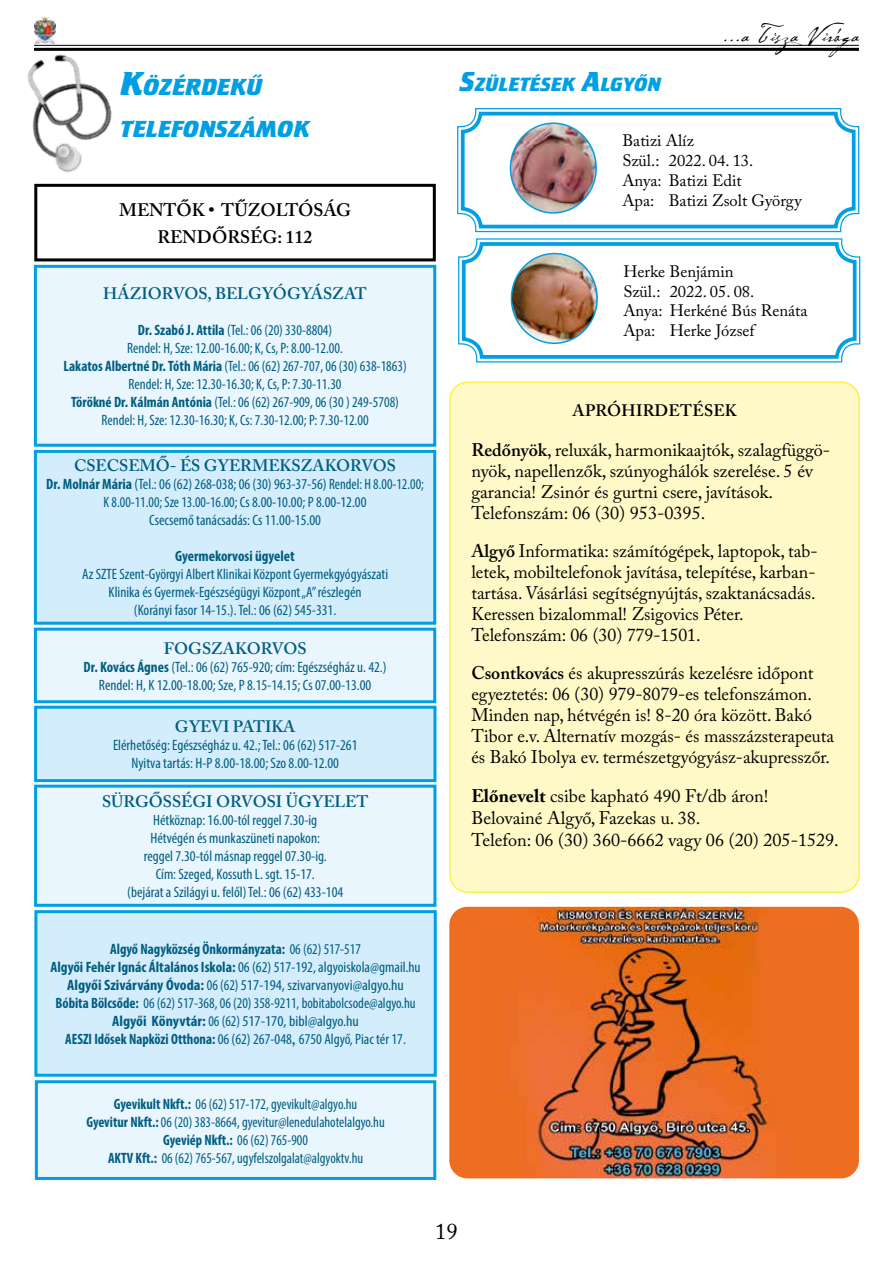
<style>
.page{position:relative;width:893px;height:1263px;background:#fff}
.page>*{position:absolute;margin:0;border:0;box-sizing:border-box;transform-origin:0 0}
.t1{font:700 24.15px/41.4px "Crillee TOT";color:#009fe3}
.t2{font:24px "Cezanne";letter-spacing:.04em;color:#000}
.t3{font:22.5px "Adobe Caslon Pro";color:#000}
.t4{font:700 19.95px "Crillee TOT";color:#009fe3}
.t5{font:18.15px/21px "Adobe Caslon Pro";color:#000}
.t6{font:600 18px/27px "Adobe Caslon Pro";color:#000;text-align:center}
.t7{font:16.5px/19.8px "Adobe Caslon Pro";color:#000}
.t8{font:600 16.5px "Adobe Caslon Pro";color:#005d80}
.t9{font:600 16.5px "Adobe Caslon Pro";letter-spacing:.015em;color:#000}
.t10{font:condensed 15px/18px "Myriad Pro";color:#005d80;text-align:center}
.t11{font:condensed 15px/18px "Myriad Pro";color:#005d80;text-align:center;scale:.96 1}
.t12{font:condensed 15px/18px "Myriad Pro";color:#005d80;text-align:center;scale:.95 1}
.t13{font:700 condensed 15px "Myriad Pro";color:#005d80}
.s1{font-size:34.5px}
.s2{font-size:28.5px}
.s3{font-weight:700}
.s4{font-family:"Adobe Caslon Pro";font-weight:600;font-stretch:normal}
.s5{font-weight:600}
</style>
<div class="page">
<hr style="left:34px;top:45px;width:825px;height:1px;background:#000">
<hr style="left:34px;top:48px;width:825px;height:3px;background:#000">
<img style="left:34px;top:17px;width:21px;height:15px">
<div style="left:34px;top:184px;width:402px;height:77px;border:3px solid #000"></div>
<div style="left:35px;top:266px;width:400px;height:179px;background:#eaf6fe"></div>
<div style="left:34px;top:265px;width:402px;height:182px;border:3px solid #009fe3"></div>
<div style="left:35px;top:451px;width:400px;height:172px;background:#d4edfc"></div>
<div style="left:34px;top:450px;width:402px;height:175px;border:3px solid #009fe3"></div>
<div style="left:35px;top:629px;width:400px;height:73px;background:#eaf6fe"></div>
<div style="left:34px;top:628px;width:402px;height:75px;border:3px solid #009fe3"></div>
<div style="left:36px;top:707px;width:399px;height:74px;background:#d4edfc"></div>
<div style="left:34px;top:706px;width:402px;height:76px;border:3px solid #009fe3"></div>
<div style="left:36px;top:786px;width:399px;height:119px;background:#eaf6fe"></div>
<div style="left:34px;top:785px;width:402px;height:122px;border:3px solid #009fe3"></div>
<div style="left:36px;top:912px;width:399px;height:163px;background:#d4edfc"></div>
<div style="left:34px;top:910px;width:403px;height:167px;border:3px solid #009fe3"></div>
<img style="left:27px;top:32px;width:114px;height:155px">
<div style="left:36px;top:1082px;width:399px;height:96px;background:#eaf6fe"></div>
<div style="left:35px;top:1080px;width:401px;height:100px;border:3px solid #009fe3"></div>
<svg style="left:458px;top:238px;width:403px;height:125px"></svg>
<div style="left:462px;top:242px;width:394px;height:117px;border:4px solid #009fe3;border-radius:18px"></div>
<img style="left:511px;top:254px;width:86px;height:89px">
<div style="left:511px;top:253px;width:87px;height:91px;border:2px solid #009fe3;border-radius:50%"></div>
<div style="left:450px;top:382px;width:409px;height:510px;background:#fff9c7;border-radius:18px"></div>
<svg style="left:457px;top:108px;width:403px;height:125px"></svg>
<div style="left:461px;top:112px;width:394px;height:116px;border:4px solid #009fe3;border-radius:18px"></div>
<img style="left:510px;top:123px;width:86px;height:90px">
<div style="left:510px;top:122px;width:87px;height:92px;border:2px solid #009fe3;border-radius:50%"></div>
<img style="left:449px;top:907px;width:410px;height:271px">
<h2 class="t2" style="left:723px;top:19px;width:143px">...a Tisza Virága</h2>
<h1 class="t1" style="left:120px;top:67px;width:191px"><span class="s1">K</span>ÖZÉRDEKŰ<br>TELEFONSZÁMOK</h1>
<h3 class="t4" style="left:460px;top:73px;width:202px"><span class="s2">S</span>ZÜLETÉSEK <span class="s2">A</span>LGYŐN</h3>
<p class="t7" style="left:622px;top:131px;width:181px">Batizi Alíz<br>Szül.: 2022. 04. 13.<br>Anya: Batizi Edit<br>Apa: Batizi Zsolt György</p>
<p class="t6" style="left:119px;top:196px;width:233px">MENTŐK • TŰZOLTÓSÁG<br>RENDŐRSÉG: 112</p>
<p class="t8" style="left:103px;top:283px;width:265px">HÁZIORVOS, BELGYÓGYÁSZAT</p>
<p class="t10" style="left:63px;top:321px;width:345px"><span class="s3">Dr. Szabó J. Attila</span> (Tel.: 06 (20) 330-8804)<br>Rendel: H, Sze: 12.00-16.00; K, Cs, P: 8.00-12.00.<br><span class="s3">Lakatos Albertné Dr. Tóth Mária</span> (Tel.: 06 (62) 267-707, 06 (30) 638-1863)<br>Rendel: H, Sze: 12.30-16.30; K, Cs, P: 7.30-11.30<br><span class="s3">Törökné Dr. Kálmán Antónia</span> (Tel.: 06 (62) 267-909, 06 (30 ) 249-5708)<br>Rendel: H, Sze: 12.30-16.30; K, Cs: 7.30-12.00; P: 7.30-12.00</p>
<p class="t8" style="left:74px;top:456px;width:323px">CSECSEMŐ- ÉS GYERMEKSZAKORVOS</p>
<p class="t10" style="left:46px;top:475px;width:379px"><span class="s3">Dr. Molnár Mária</span> (Tel.: 06 (62) 268-038; 06 (30) 963-37-56) Rendel: H 8.00-12.00;<br>K 8.00-11.00; Sze 13.00-16.00; Cs 8.00-10.00; P 8.00-12.00<br>Csecsemő tanácsadás: Cs 11.00-15.00</p>
<p class="t13" style="left:175px;top:547px;width:121px">Gyermekorvosi ügyelet</p>
<p class="t10" style="left:82px;top:565px;width:308px">Az SZTE Szent-Györgyi Albert Klinikai Központ Gyermekgyógyászati<br>Klinika és Gyermek-Egészségügyi Központ „A” részlegén<br>(Korányi fasor 14-15.). Tel.: 06 (62) 545-331.</p>
<p class="t8" style="left:164px;top:638px;width:144px">FOGSZAKORVOS</p>
<p class="t10" style="left:83px;top:657px;width:305px"><span class="s3">Dr. Kovács Ágnes</span> (Tel.: 06 (62) 765-920; cím: Egészségház u. 42.)<br>Rendel: H, K 12.00-18.00; Sze, P 8.15-14.15; Cs 07.00-13.00</p>
<p class="t8" style="left:175px;top:717px;width:122px">GYEVI PATIKA</p>
<p class="t10" style="left:113px;top:736px;width:246px">Elérhetőség: Egészségház u. 42.; Tel.: 06 (62) 517-261<br>Nyitva tartás: H-P 8.00-18.00; Szo 8.00-12.00</p>
<p class="t8" style="left:102px;top:791px;width:268px">SÜRGŐSSÉGI ORVOSI ÜGYELET</p>
<p class="t10" style="left:127px;top:811px;width:217px">Hétköznap: 16.00-tól reggel 7.30-ig<br>Hétvégén és munkaszüneti napokon:<br>reggel 7.30-tól másnap reggel 07.30-ig.<br>Cím: Szeged, Kossuth L. sgt. 15-17.<br>(bejárat a Szilágyi u. felől) Tel.: 06 (62) 433-104</p>
<p class="t11" style="left:51px;top:940px;width:387px"><span class="s3">Algyő Nagyközség Önkormányzata:</span> 06 (62) 517-517<br><span class="s3">Algyői Fehér Ignác Általános Iskola:</span> 06 (62) 517-192, algyoiskola@gmail.hu <span class="s3">Algyői Szivárvány Óvoda:</span> 06 (62) 517-194, szivarvanyovi@algyo.hu <span class="s3">Bóbita Bölcsőde:</span> 06 (62) 517-368, 06 (20) 358-9211, bobitabolcsode@algyo.hu <span class="s3">Algyői Könyvtár:</span> 06 (62) 517-170, bibl@algyo.hu<br><span class="s3">AESZI Idősek Napközi Otthona:</span> 06 (62) 267-048<span class="s4">,</span> 6750 Algyő, Piac tér 17.</p>
<p class="t12" style="left:86px;top:1094px;width:315px"><span class="s3">Gyevikult Nkft.:</span> 06 (62) 517-172, gyevikult@algyo.hu<br><span class="s3">Gyevitur Nkft.:</span> 06 (20) 383-8664, gyevitur@lenedulahotelalgyo.hu <span class="s3">Gyeviép Nkft.:</span> 06 (62) 765-900<br><span class="s3">AKTV Kft.:</span> 06 (62) 765-567, ugyfelszolgalat@algyoktv.hu</p>
<p class="t7" style="left:623px;top:261px;width:186px">Herke Benjámin<br>Szül.: 2022. 05. 08.<br>Anya: Herkéné Bús Renáta<br>Apa: Herke József</p>
<p class="t9" style="left:572px;top:400px;width:166px">APRÓHIRDETÉSEK</p>
<p class="t5" style="left:471px;top:439px;width:360px"><span class="s5">Redőnyök</span>, reluxák, harmonikaajtók, szalagfüggö&shy;nyök, napellenzők, szúnyoghálók szerelése. 5 év garancia! Zsinór és gurtni csere, javítások.<br>Telefonszám: 06 (30) 953-0395.</p>
<p class="t5" style="left:471px;top:540px;width:348px"><span class="s5">Algyő</span> Informatika: számítógépek, laptopok, tab&shy;letek, mobiltelefonok javítása, telepítése, karban&shy;tartása. Vásárlási segítségnyújtás, szaktanácsadás.<br>Keressen bizalommal! Zsigovics Péter.<br>Telefonszám: 06 (30) 779-1501.</p>
<p class="t5" style="left:471px;top:662px;width:364px"><span class="s5">Csontkovács</span> és akupresszúrás kezelésre időpont egyeztetés: 06 (30) 979-8079-es telefonszámon.<br>Minden nap, hétvégén is! 8-20 óra között. Bakó Tibor e.v. Alternatív mozgás- és masszázsterapeuta és Bakó Ibolya ev. természetgyógyász-akupresszőr.</p>
<p class="t5" style="left:471px;top:785px;width:369px;line-height:21.8px"><span class="s3">Előnevelt</span> csibe kapható 490 Ft/db áron!<br>Belovainé Algyő, Fazekas u. 38.<br>Telefon: 06 (30) 360-6662 vagy 06 (20) 205-1529.</p>
<h3 class="t3" style="left:435px;top:1218px;width:24px">19</h3>
</div>
